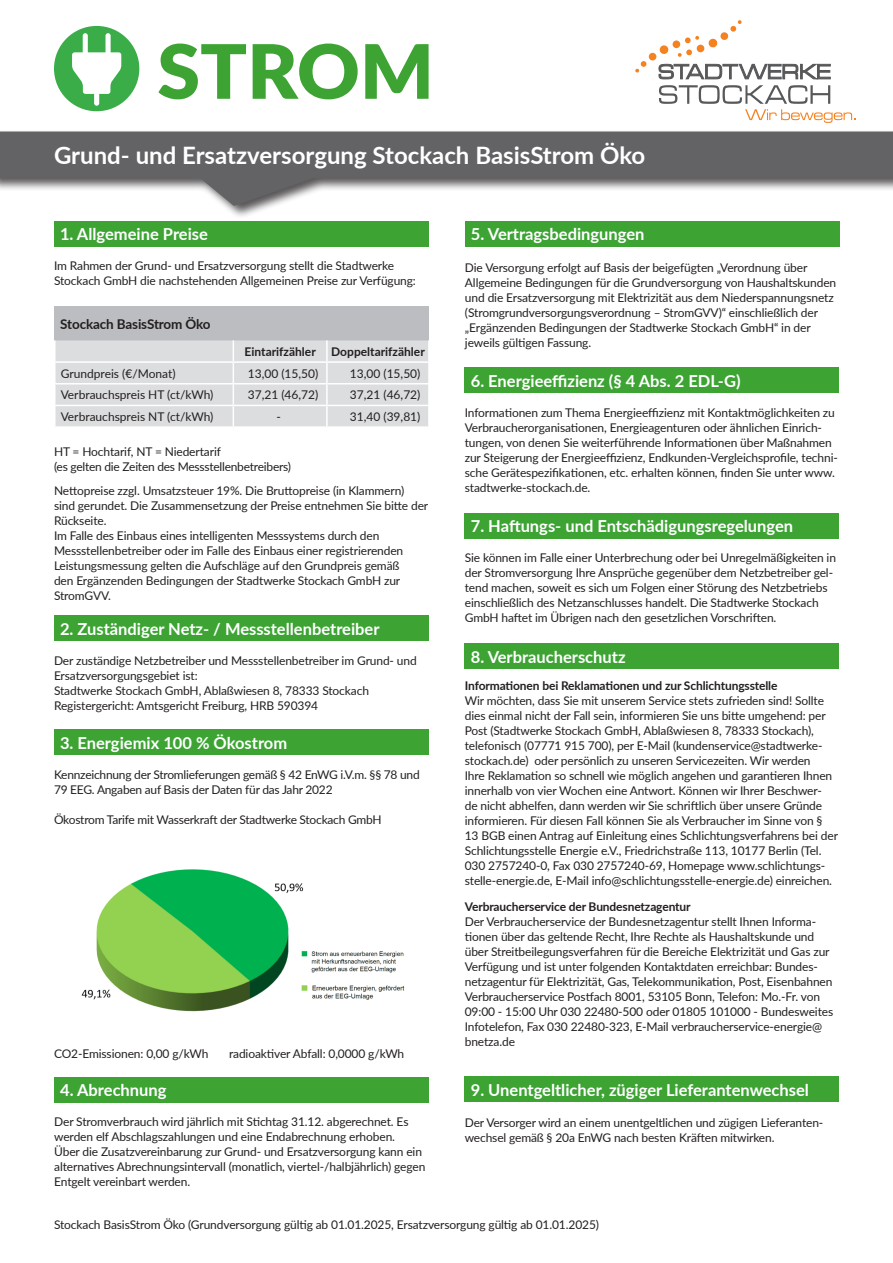
<style>
.page{position:relative;width:893px;height:1263px;background:#fff}
.page>*{position:absolute;margin:0;border:0;box-sizing:border-box;transform-origin:0 0}
.t1{font:900 75px "Lato";color:#3da434}
.t2{font:700 24px "Lato";color:#fff}
.Titel_im_Text{font:700 16.5px "Lato";color:#fff}
.t3{font:700 13.5px "Lato";letter-spacing:-.01em;color:#231f20}
.ERgänzender_Text{font:12px/15px "Lato";letter-spacing:-.01em;color:#231f20}
.Kleiner_Text_unter_Tabelle{font:12px "Lato";color:#231f20}
.ERgänzender_Text-2{font:700 12px "Lato";letter-spacing:-.01em;color:#231f20}
.Kleiner_Text_unter_Tabelle-2{font:700 12px "Lato";color:#231f20}
</style>
<div class="page">
<svg style="left:0;top:131px;width:893px;height:75px;fill:#636366"></svg>
<svg style="left:659px;top:85px;width:196px;height:38px"></svg>
<svg style="left:635px;top:69px;width:4px;height:4px"></svg>
<svg style="left:640px;top:61px;width:7px;height:6px"></svg>
<svg style="left:648px;top:20px;width:182px;height:59px"></svg>
<div style="left:54px;top:26px;width:85px;height:85px;background:#3aad49;border-radius:50%"></div>
<svg style="left:72px;top:33px;width:49px;height:73px"></svg>
<img style="left:81px;top:869px;width:324px;height:143px">
<div style="left:54px;top:221px;width:374px;height:25px;background:#3da434"></div>
<div style="left:55px;top:306px;width:374px;height:34px;background:#bcbdc0"></div>
<div style="left:55px;top:340px;width:374px;height:86px;background:#dcdddf"></div>
<hr style="left:326px;top:406px;width:2px;height:20px;background:#fff">
<hr style="left:428px;top:406px;width:2px;height:20px;background:#fff">
<hr style="left:54px;top:361px;width:179px;height:2px;background:#fff">
<hr style="left:233px;top:361px;width:94px;height:2px;background:#fff">
<hr style="left:327px;top:361px;width:103px;height:2px;background:#fff">
<hr style="left:54px;top:383px;width:179px;height:1px;background:#fff">
<hr style="left:233px;top:383px;width:94px;height:1px;background:#fff">
<hr style="left:327px;top:383px;width:103px;height:1px;background:#fff">
<hr style="left:54px;top:405px;width:179px;height:1px;background:#fff">
<hr style="left:233px;top:405px;width:94px;height:1px;background:#fff">
<hr style="left:327px;top:405px;width:103px;height:1px;background:#fff">
<div style="left:54px;top:615px;width:374px;height:26px;background:#3da434"></div>
<div style="left:54px;top:729px;width:374px;height:25px;background:#3da434"></div>
<div style="left:465px;top:221px;width:374px;height:25px;background:#3da434"></div>
<div style="left:465px;top:1076px;width:374px;height:25px;background:#3da434"></div>
<div style="left:54px;top:1077px;width:374px;height:25px;background:#3da434"></div>
<div style="left:465px;top:368px;width:374px;height:25px;background:#3da434"></div>
<div style="left:465px;top:513px;width:374px;height:25px;background:#3da434"></div>
<div style="left:465px;top:643px;width:374px;height:26px;background:#3da434"></div>
<h1 class="t1" style="left:157px;top:15px;width:278px">STROM</h1>
<h2 class="t2" style="left:54px;top:137px;width:593px">Grund- und Ersatzversorgung Stockach BasisStrom Öko</h2>
<p class="Titel_im_Text" style="left:60px;top:222px;width:149px">1. Allgemeine Preise</p>
<p class="ERgänzender_Text" style="left:54px;top:258px;width:363px">Im Rahmen der Grund- und Ersatzversorgung stellt die Stadtwerke<br>Stockach GmbH die nachstehenden Allgemeinen Preise zur Verfügung:</p>
<p class="t3" style="left:60px;top:314px;width:152px">Stockach BasisStrom Öko</p>
<p class="Kleiner_Text_unter_Tabelle-2" style="left:245px;top:343px;width:73px">Eintarifzähler</p>
<p class="Kleiner_Text_unter_Tabelle-2" style="left:331px;top:343px;width:95px">Doppeltarifzähler</p>
<p class="Kleiner_Text_unter_Tabelle" style="left:61px;top:365px;width:116px">Grundpreis (€/Monat)</p>
<p class="Kleiner_Text_unter_Tabelle" style="left:248px;top:365px;width:72px">13,00 (15,50)</p>
<p class="Kleiner_Text_unter_Tabelle" style="left:350px;top:365px;width:72px">13,00 (15,50)</p>
<p class="Kleiner_Text_unter_Tabelle" style="left:61px;top:386px;width:154px">Verbrauchspreis HT (ct/kWh)</p>
<p class="Kleiner_Text_unter_Tabelle" style="left:248px;top:386px;width:72px">37,21 (46,72)</p>
<p class="Kleiner_Text_unter_Tabelle" style="left:350px;top:386px;width:72px">37,21 (46,72)</p>
<p class="Kleiner_Text_unter_Tabelle" style="left:61px;top:408px;width:154px">Verbrauchspreis NT (ct/kWh)</p>
<p class="Kleiner_Text_unter_Tabelle" style="left:277px;top:408px;width:6px">-</p>
<p class="Kleiner_Text_unter_Tabelle" style="left:350px;top:408px;width:72px">31,40 (39,81)</p>
<p class="ERgänzender_Text" style="left:54px;top:444px;width:169px">HT = Hochtarif, NT = Niedertarif</p>
<p class="ERgänzender_Text" style="left:54px;top:459px;width:239px">(es gelten die Zeiten des Messstellenbetreibers)</p>
<p class="ERgänzender_Text" style="left:54px;top:483px;width:376px">Nettopreise zzgl. Umsatzsteuer 19%. Die Bruttopreise (in Klammern) sind gerundet. Die Zusammensetzung der Preise entnehmen Sie bitte der<br>Rückseite.</p>
<p class="ERgänzender_Text" style="left:54px;top:528px;width:351px">Im Falle des Einbaus eines intelligenten Messsystems durch den Messstellenbetreiber oder im Falle des Einbaus einer registrierenden Leistungsmessung gelten die Aufschläge auf den Grundpreis gemäß den Ergänzenden Bedingungen der Stadtwerke Stockach GmbH zur StromGVV.</p>
<p class="Titel_im_Text" style="left:60px;top:617px;width:321px">2. Zuständiger Netz- / Messstellenbetreiber</p>
<p class="ERgänzender_Text" style="left:54px;top:652px;width:364px">Der zuständige Netzbetreiber und Messstellenbetreiber im Grund- und<br>Ersatzversorgungsgebiet ist:</p>
<p class="ERgänzender_Text" style="left:54px;top:682px;width:317px">Stadtwerke Stockach GmbH, Ablaßwiesen 8, 78333 Stockach</p>
<p class="ERgänzender_Text" style="left:54px;top:697px;width:266px">Registergericht: Amtsgericht Freiburg, HRB 590394</p>
<p class="Titel_im_Text" style="left:60px;top:730px;width:229px">3. Energiemix 100 % Ökostrom</p>
<p class="ERgänzender_Text" style="left:54px;top:766px;width:367px">Kennzeichnung der Stromlieferungen gemäß § 42 EnWG i.V.m. §§ 78 und<br>79 EEG. Angaben auf Basis der Daten für das Jahr 2022</p>
<p class="ERgänzender_Text" style="left:54px;top:811px;width:329px">Ökostrom Tarife mit Wasserkraft der Stadtwerke Stockach GmbH</p>
<p class="ERgänzender_Text" style="left:54px;top:1045px;width:156px">CO2-Emissionen: 0,00 g/kWh</p>
<p class="ERgänzender_Text" style="left:229px;top:1045px;width:177px">radioaktiver Abfall: 0,0000 g/kWh</p>
<p class="Titel_im_Text" style="left:60px;top:1078px;width:108px">4. Abrechnung</p>
<p class="ERgänzender_Text" style="left:54px;top:1114px;width:373px">Der Stromverbrauch wird jährlich mit Stichtag 31.12. abgerechnet. Es werden elf Abschlagszahlungen und eine Endabrechnung erhoben.<br>Über die Zusatzvereinbarung zur Grund- und Ersatzversorgung kann ein alternatives Abrechnungsintervall (monatlich, viertel-/halbjährlich) gegen Entgelt vereinbart werden.</p>
<p class="Titel_im_Text" style="left:471px;top:222px;width:175px">5. Vertragsbedingungen</p>
<p class="ERgänzender_Text" style="left:465px;top:260px;width:373px">Die Versorgung erfolgt auf Basis der beigefügten „Verordnung über Allgemeine Bedingungen für die Grundversorgung von Haushaltskunden und die Ersatzversorgung mit Elektrizität aus dem Niederspannungsnetz (Stromgrundversorgungsverordnung – StromGVV)“ einschließlich der „Ergänzenden Bedingungen der Stadtwerke Stockach GmbH“ in der jeweils gültigen Fassung.</p>
<p class="Titel_im_Text" style="left:471px;top:369px;width:271px">6. Energieeffizienz (§ 4 Abs. 2 EDL-G)</p>
<p class="ERgänzender_Text" style="left:465px;top:405px;width:375px">Informationen zum Thema Energieeffizienz mit Kontaktmöglichkeiten zu Verbraucherorganisationen, Energieagenturen oder ähnlichen Einrich&shy;tungen, von denen Sie weiterführende Informationen über Maßnahmen zur Steigerung der Energieeffizienz, Endkunden-Vergleichsprofile, techni&shy;sche Gerätespezifikationen, etc. erhalten können, finden Sie unter www. stadtwerke-stockach.de.</p>
<p class="Titel_im_Text" style="left:471px;top:514px;width:324px">7. Haftungs- und Entschädigungsregelungen</p>
<p class="ERgänzender_Text" style="left:465px;top:550px;width:373px">Sie können im Falle einer Unterbrechung oder bei Unregelmäßigkeiten in der Stromversorgung Ihre Ansprüche gegenüber dem Netzbetreiber gel&shy;tend machen, soweit es sich um Folgen einer Störung des Netzbetriebs einschließlich des Netzanschlusses handelt. Die Stadtwerke Stockach GmbH haftet im Übrigen nach den gesetzlichen Vorschriften.</p>
<p class="Titel_im_Text" style="left:471px;top:644px;width:156px">8. Verbraucherschutz</p>
<p class="ERgänzender_Text-2" style="left:465px;top:677px;width:314px">Informationen bei Reklamationen und zur Schlichtungsstelle</p>
<p class="ERgänzender_Text" style="left:465px;top:693px;width:363px">Wir möchten, dass Sie mit unserem Service stets zufrieden sind! Sollte dies einmal nicht der Fall sein, informieren Sie uns bitte umgehend: per Post (Stadtwerke Stockach GmbH, Ablaßwiesen 8, 78333 Stockach), telefonisch (07771 915 700), per E-Mail (kundenservice@stadtwerke-</p>
<p class="ERgänzender_Text" style="left:465px;top:753px;width:375px">stockach.de) oder persönlich zu unseren Servicezeiten. Wir werden<br>Ihre Reklamation so schnell wie möglich angehen und garantieren Ihnen innerhalb von vier Wochen eine Antwort. Können wir Ihrer Beschwer-<br>de nicht abhelfen, dann werden wir Sie schriftlich über unsere Gründe informieren. Für diesen Fall können Sie als Verbraucher im Sinne von § 13 BGB einen Antrag auf Einleitung eines Schlichtungsverfahrens bei der Schlichtungsstelle Energie e.V., Friedrichstraße 113, 10177 Berlin (Tel.<br>030 2757240-0, Fax 030 2757240-69, Homepage www.schlichtungs&shy;stelle-energie.de, E-Mail info@schlichtungsstelle-energie.de) einreichen.</p>
<p class="ERgänzender_Text-2" style="left:465px;top:897px;width:227px">Verbraucherservice der Bundesnetzagentur</p>
<p class="ERgänzender_Text" style="left:465px;top:913px;width:370px">Der Verbraucherservice der Bundesnetzagentur stellt Ihnen Informa&shy;tionen über das geltende Recht, Ihre Rechte als Haushaltskunde und über Streitbeilegungsverfahren für die Bereiche Elektrizität und Gas zur Verfügung und ist unter folgenden Kontaktdaten erreichbar: Bundes&shy;netzagentur für Elektrizität, Gas, Telekommunikation, Post, Eisenbahnen Verbraucherservice Postfach 8001, 53105 Bonn, Telefon: Mo.-Fr. von 09:00 - 15:00 Uhr 030 22480-500 oder 01805 101000 - Bundesweites Infotelefon, Fax 030 22480-323, E-Mail verbraucherservice-energie@ bnetza.de</p>
<p class="Titel_im_Text" style="left:471px;top:1077px;width:340px">9. Unentgeltlicher, zügiger Lieferantenwechsel</p>
<p class="ERgänzender_Text" style="left:465px;top:1115px;width:360px">Der Versorger wird an einem unentgeltlichen und zügigen Lieferanten&shy;wechsel gemäß § 20a EnWG nach besten Kräften mitwirken.</p>
<p class="ERgänzender_Text" style="left:54px;top:1217px;width:547px">Stockach BasisStrom Öko (Grundversorgung gültig ab 01.01.2025, Ersatzversorgung gültig ab 01.01.2025)</p>
</div>
